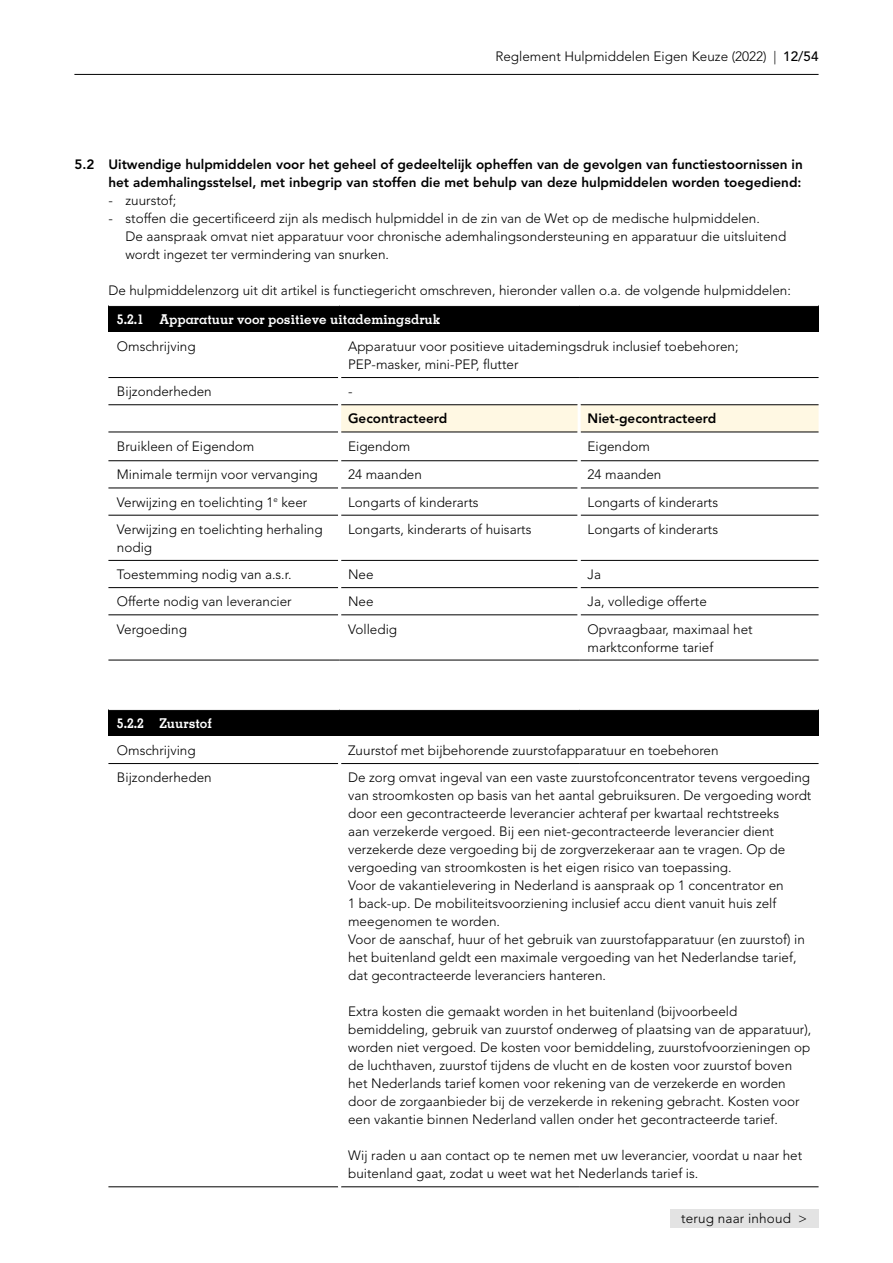
<style>
.page{position:relative;width:893px;height:1263px;background:#fff}
.page>*{position:absolute;margin:0;border:0;box-sizing:border-box;transform-origin:0 0}
.t1{font:300 13.5px/18px "Avenir LT Std";color:#000}
.t2{font:800 13.5px/18px "Avenir LT Std";color:#000;text-align:right}
.t3{font:700 13.5px "Memphis LT Std";color:#fff}
.s1{font-weight:500}
</style>
<div class="page">
<hr style="left:74px;top:74px;width:745px;height:1px;background:#000">
<div style="left:670px;top:1209px;width:149px;height:19px;background:#e3e3e3"></div>
<div style="left:108px;top:306px;width:711px;height:26px;background:#000"></div>
<svg style="left:341px;top:405px;width:478px;height:27px;background:#f7f0dc"></svg>
<hr style="left:108px;top:377px;width:230px;height:1px;background:#000">
<hr style="left:341px;top:377px;width:238px;height:1px;background:#000">
<hr style="left:579px;top:377px;width:240px;height:1px;background:#000">
<hr style="left:108px;top:404px;width:230px;height:1px;background:#000">
<hr style="left:341px;top:404px;width:237px;height:1px;background:#000">
<hr style="left:581px;top:404px;width:238px;height:1px;background:#000">
<hr style="left:108px;top:432px;width:230px;height:1px;background:#000">
<hr style="left:341px;top:432px;width:237px;height:1px;background:#000">
<hr style="left:581px;top:432px;width:238px;height:1px;background:#000">
<hr style="left:108px;top:460px;width:230px;height:1px;background:#000">
<hr style="left:341px;top:460px;width:237px;height:1px;background:#000">
<hr style="left:581px;top:460px;width:238px;height:1px;background:#000">
<hr style="left:108px;top:488px;width:230px;height:1px;background:#000">
<hr style="left:341px;top:488px;width:237px;height:1px;background:#000">
<hr style="left:581px;top:488px;width:238px;height:1px;background:#000">
<hr style="left:108px;top:515px;width:230px;height:1px;background:#000">
<hr style="left:341px;top:515px;width:237px;height:1px;background:#000">
<hr style="left:581px;top:515px;width:238px;height:1px;background:#000">
<hr style="left:108px;top:560px;width:230px;height:1px;background:#000">
<hr style="left:341px;top:560px;width:237px;height:1px;background:#000">
<hr style="left:581px;top:560px;width:238px;height:1px;background:#000">
<hr style="left:108px;top:587px;width:230px;height:1px;background:#000">
<hr style="left:341px;top:587px;width:237px;height:1px;background:#000">
<hr style="left:581px;top:587px;width:238px;height:1px;background:#000">
<hr style="left:108px;top:615px;width:230px;height:1px;background:#000">
<hr style="left:341px;top:615px;width:237px;height:1px;background:#000">
<hr style="left:581px;top:615px;width:238px;height:1px;background:#000">
<hr style="left:578px;top:405px;width:3px;height:27px;background:#fff">
<hr style="left:108px;top:660px;width:232px;height:1px;background:#000">
<hr style="left:340px;top:660px;width:239px;height:1px;background:#000">
<hr style="left:579px;top:660px;width:240px;height:1px;background:#000">
<div style="left:108px;top:709px;width:711px;height:27px;background:#000"></div>
<hr style="left:108px;top:763px;width:230px;height:1px;background:#000">
<hr style="left:341px;top:763px;width:238px;height:1px;background:#000">
<hr style="left:579px;top:763px;width:240px;height:1px;background:#000">
<hr style="left:108px;top:1186px;width:230px;height:1px;background:#000">
<hr style="left:341px;top:1186px;width:238px;height:1px;background:#000">
<hr style="left:579px;top:1186px;width:240px;height:1px;background:#000">
<hr style="left:108px;top:709px;width:232px;height:1px;background:#fff">
<hr style="left:340px;top:709px;width:239px;height:1px;background:#fff">
<hr style="left:579px;top:709px;width:240px;height:1px;background:#fff">
<p class="t1" style="left:495px;top:47px;width:325px">Reglement Hulpmiddelen Eigen Keuze (2022) | <span class="s1">12/54</span></p>
<p class="t2" style="left:74px;top:155px;width:730px">5.2 Uitwendige hulpmiddelen voor het geheel of gedeeltelijk opheffen van de gevolgen van functiestoornissen in het ademhalingsstelsel, met inbegrip van stoffen die met behulp van deze hulpmiddelen worden toegediend:</p>
<p class="t1" style="left:108px;top:191px;width:70px">- zuurstof;</p>
<p class="t1" style="left:125px;top:209px;width:662px;text-indent:-17px">- stoffen die gecertificeerd zijn als medisch hulpmiddel in de zin van de Wet op de medische hulpmiddelen.<br>De aanspraak omvat niet apparatuur voor chronische ademhalingsondersteuning en apparatuur die uitsluitend wordt ingezet ter vermindering van snurken.</p>
<p class="t1" style="left:108px;top:281px;width:684px">De hulpmiddelenzorg uit dit artikel is functiegericht omschreven, hieronder vallen o.a. de volgende hulpmiddelen:</p>
<p class="t3" style="left:117px;top:310px;width:325px">5.2.1 Apparatuur voor positieve uitademingsdruk</p>
<p class="t1" style="left:117px;top:337px;width:80px">Omschrijving</p>
<p class="t1" style="left:348px;top:337px;width:392px">Apparatuur voor positieve uitademingsdruk inclusief toebehoren;<br>PEP-masker, mini-PEP, flutter</p>
<p class="t1" style="left:117px;top:383px;width:96px">Bijzonderheden</p>
<p class="t1" style="left:348px;top:383px;width:6px">-</p>
<p class="t2" style="left:348px;top:410px;width:101px">Gecontracteerd</p>
<p class="t2" style="left:588px;top:410px;width:130px">Niet-gecontracteerd</p>
<p class="t1" style="left:117px;top:437px;width:139px">Bruikleen of Eigendom</p>
<p class="t1" style="left:348px;top:437px;width:64px">Eigendom</p>
<p class="t1" style="left:588px;top:437px;width:64px">Eigendom</p>
<p class="t1" style="left:117px;top:466px;width:202px">Minimale termijn voor vervanging</p>
<p class="t1" style="left:348px;top:466px;width:75px">24 maanden</p>
<p class="t1" style="left:588px;top:466px;width:75px">24 maanden</p>
<p class="t1" style="left:117px;top:493px;width:192px">Verwijzing en toelichting 1<sup>e</sup> keer</p>
<p class="t1" style="left:348px;top:493px;width:132px">Longarts of kinderarts</p>
<p class="t1" style="left:588px;top:493px;width:132px">Longarts of kinderarts</p>
<p class="t1" style="left:117px;top:520px;width:207px">Verwijzing en toelichting herhaling nodig</p>
<p class="t1" style="left:348px;top:520px;width:185px">Longarts, kinderarts of huisarts</p>
<p class="t1" style="left:588px;top:520px;width:132px">Longarts of kinderarts</p>
<p class="t1" style="left:117px;top:565px;width:176px">Toestemming nodig van a.s.r.</p>
<p class="t1" style="left:348px;top:565px;width:27px">Nee</p>
<p class="t1" style="left:588px;top:565px;width:15px">Ja</p>
<p class="t1" style="left:117px;top:593px;width:176px">Offerte nodig van leverancier</p>
<p class="t1" style="left:348px;top:593px;width:27px">Nee</p>
<p class="t1" style="left:588px;top:593px;width:121px">Ja, volledige offerte</p>
<p class="t1" style="left:117px;top:620px;width:72px">Vergoeding</p>
<p class="t1" style="left:348px;top:620px;width:51px">Volledig</p>
<p class="t1" style="left:588px;top:620px;width:167px">Opvraagbaar, maximaal het marktconforme tarief</p>
<p class="t3" style="left:117px;top:714px;width:97px">5.2.2 Zuurstof</p>
<p class="t1" style="left:117px;top:741px;width:80px">Omschrijving</p>
<p class="t1" style="left:348px;top:741px;width:372px">Zuurstof met bijbehorende zuurstofapparatuur en toebehoren</p>
<p class="t1" style="left:117px;top:769px;width:96px">Bijzonderheden</p>
<p class="t1" style="left:348px;top:769px;width:465px">De zorg omvat ingeval van een vaste zuurstofconcentrator tevens vergoeding van stroomkosten op basis van het aantal gebruiksuren. De vergoeding wordt door een gecontracteerde leverancier achteraf per kwartaal rechtstreeks<br>aan verzekerde vergoed. Bij een niet-gecontracteerde leverancier dient verzekerde deze vergoeding bij de zorgverzekeraar aan te vragen. Op de vergoeding van stroomkosten is het eigen risico van toepassing.<br>Voor de vakantielevering in Nederland is aanspraak op 1 concentrator en<br>1 back-up. De mobiliteitsvoorziening inclusief accu dient vanuit huis zelf meegenomen te worden.<br>Voor de aanschaf, huur of het gebruik van zuurstofapparatuur (en zuurstof) in het buitenland geldt een maximale vergoeding van het Nederlandse tarief, dat gecontracteerde leveranciers hanteren.</p>
<p class="t1" style="left:348px;top:1003px;width:465px">Extra kosten die gemaakt worden in het buitenland (bijvoorbeeld bemiddeling, gebruik van zuurstof onderweg of plaatsing van de apparatuur), worden niet vergoed. De kosten voor bemiddeling, zuurstofvoorzieningen op de luchthaven, zuurstof tijdens de vlucht en de kosten voor zuurstof boven het Nederlands tarief komen voor rekening van de verzekerde en worden door de zorgaanbieder bij de verzekerde in rekening gebracht. Kosten voor een vakantie binnen Nederland vallen onder het gecontracteerde tarief.</p>
<p class="t1" style="left:348px;top:1146px;width:456px">Wij raden u aan contact op te nemen met uw leverancier, voordat u naar het buitenland gaat, zodat u weet wat het Nederlands tarief is.</p>
<p class="t1" style="left:681px;top:1209px;width:127px">terug naar inhoud &gt;</p>
</div>
